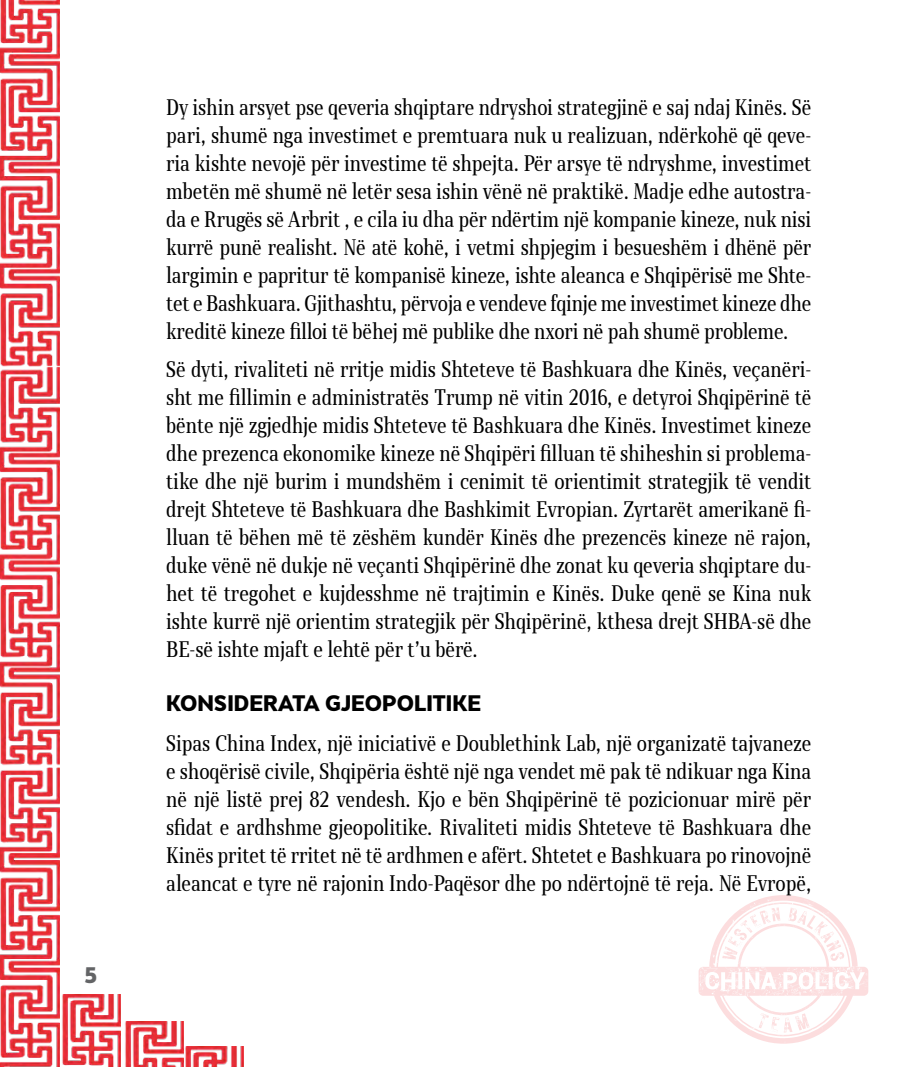
<style>
.page{position:relative;width:918px;height:1067px;background:#fff}
.page>*{position:absolute;margin:0;border:0;box-sizing:border-box;transform-origin:0 0}
.t1{font:21px/28px "Skola Serif Cn";color:#000;text-align:justify}
.t2{font:900 21px "Skola Sans";color:#000}
.t3{font:900 21px "Stobi Sans";color:#636466}
</style>
<div class="page">
<svg style="left:698px;top:895px;width:170px;height:148px"></svg>
<img style="left:0;top:0;width:60px;height:1067px">
<img style="left:62px;top:994px;width:59px;height:73px">
<img style="left:125px;top:1021px;width:59px;height:46px">
<img style="left:185px;top:1046px;width:59px;height:21px">
<p class="t3" style="left:85px;top:961px;width:14px">5</p>
<p class="t1" style="left:166px;top:93px;width:646px">Dy ishin arsyet pse qeveria shqiptare ndryshoi strategjinë e saj ndaj Kinës. Së pari, shumë nga investimet e premtuara nuk u realizuan, ndërkohë që qeve&shy;ria kishte nevojë për investime të shpejta. Për arsye të ndryshme, investimet mbetën më shumë në letër sesa ishin vënë në praktikë. Madje edhe autostra&shy;da e Rrugës së Arbrit , e cila iu dha për ndërtim një kompanie kineze, nuk nisi kurrë punë realisht. Në atë kohë, i vetmi shpjegim i besueshëm i dhënë për largimin e papritur të kompanisë kineze, ishte aleanca e Shqipërisë me Shte&shy;tet e Bashkuara. Gjithashtu, përvoja e vendeve fqinje me investimet kineze dhe kreditë kineze filloi të bëhej më publike dhe nxori në pah shumë probleme.</p>
<p class="t1" style="left:166px;top:355px;width:646px">Së dyti, rivaliteti në rritje midis Shteteve të Bashkuara dhe Kinës, veçanëri&shy;sht me fillimin e administratës Trump në vitin 2016, e detyroi Shqipërinë të bënte një zgjedhje midis Shteteve të Bashkuara dhe Kinës. Investimet kineze dhe prezenca ekonomike kineze në Shqipëri filluan të shiheshin si problema&shy;tike dhe një burim i mundshëm i cenimit të orientimit strategjik të vendit drejt Shteteve të Bashkuara dhe Bashkimit Evropian. Zyrtarët amerikanë fi&shy;lluan të bëhen më të zëshëm kundër Kinës dhe prezencës kineze në rajon, duke vënë në dukje në veçanti Shqipërinë dhe zonat ku qeveria shqiptare du&shy;het të tregohet e kujdesshme në trajtimin e Kinës. Duke qenë se Kina nuk ishte kurrë një orientim strategjik për Shqipërinë, kthesa drejt SHBA-së dhe BE-së ishte mjaft e lehtë për t’u bërë.</p>
<p class="t2" style="left:166px;top:690px;width:316px">KONSIDERATA GJEOPOLITIKE</p>
<p class="t1" style="left:166px;top:729px;width:646px">Sipas China Index, një iniciativë e Doublethink Lab, një organizatë tajvaneze e shoqërisë civile, Shqipëria është një nga vendet më pak të ndikuar nga Kina në një listë prej 82 vendesh. Kjo e bën Shqipërinë të pozicionuar mirë për sfidat e ardhshme gjeopolitike. Rivaliteti midis Shteteve të Bashkuara dhe Kinës pritet të rritet në të ardhmen e afërt. Shtetet e Bashkuara po rinovojnë aleancat e tyre në rajonin Indo-Paqësor dhe po ndërtojnë të reja. Në Evropë,</p>
</div>
